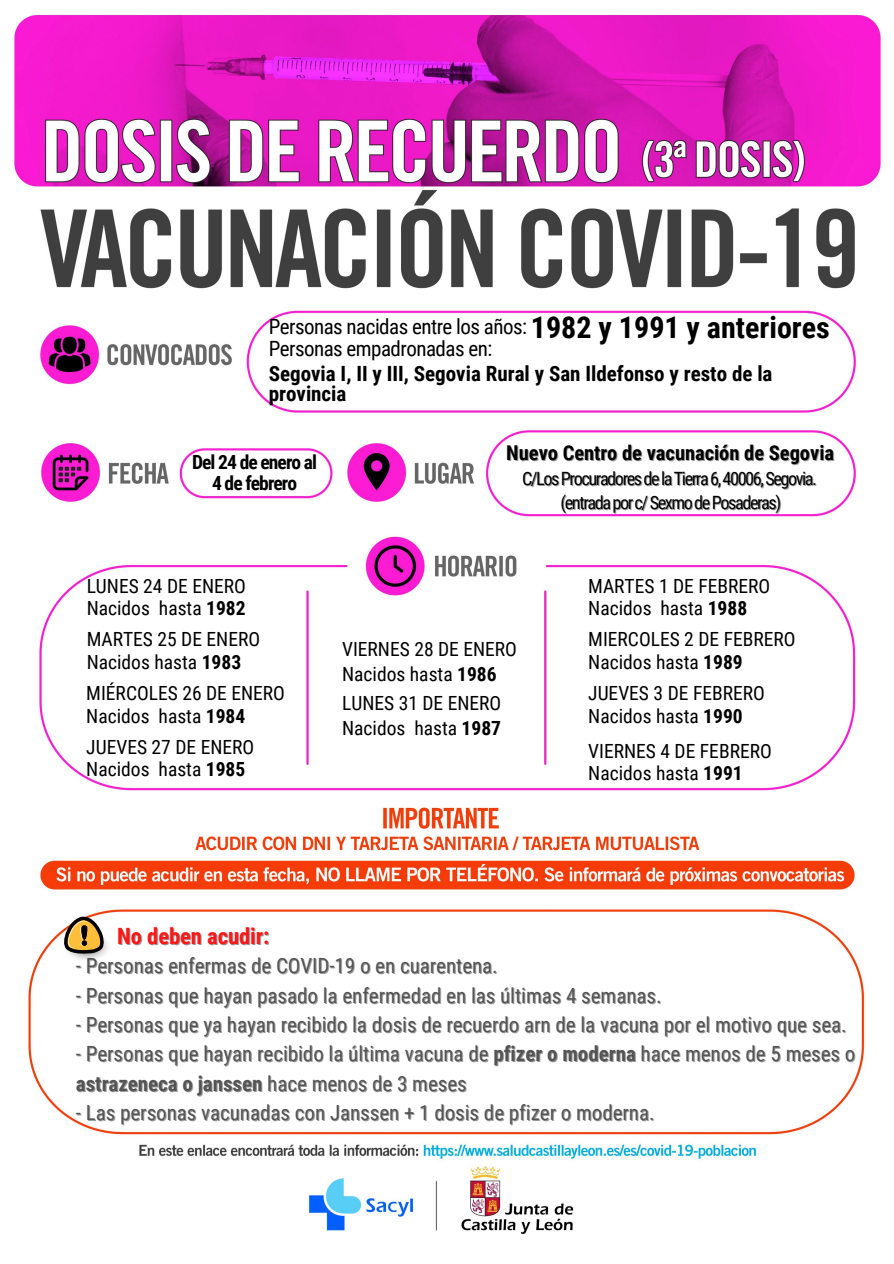
<style>
.page{position:relative;width:894px;height:1264px;background:#fff}
.page>*{position:absolute;margin:0;border:0;box-sizing:border-box;transform-origin:0 0}
.t1{font:700 30px "Roboto Condensed";color:#000}
.t2{font:700 22.35px "Roboto Condensed";color:#ff1616}
.t3{font:700 21px/20.2px "Roboto Condensed";color:#000}
.t4{font:21px "Roboto Condensed";letter-spacing:-.025em;color:#000}
.t5{font:20.85px/29.2px "Roboto Condensed";color:#545454}
.t6{font:700 20.4px "Roboto Condensed";color:#000}
.t7{font:19.5px "Roboto Condensed";color:#000}
.t8{font:700 19.5px/21.5px "Roboto Condensed";letter-spacing:-.045em;color:#000;text-align:center}
.t9{font:18.3px "Roboto Condensed";letter-spacing:-.08em;color:#000}
.s1{font-weight:700}
</style>
<div class="page">
<img style="left:14px;top:14px;width:867px;height:1220px">
<hr style="left:306px;top:591px;width:2px;height:172px;background:#e229c2">
<hr style="left:544px;top:591px;width:2px;height:172px;background:#e229c2">
<svg style="left:59px;top:915px;width:55px;height:48px"></svg>
<p class="t1" style="left:530px;top:310px;width:300px">1982 y 1991 y anteriores</p>
<p class="t4" style="left:268px;top:314px;width:260px">Personas nacidas entre los años:</p>
<p class="t4" style="left:268px;top:336px;width:225px">Personas empadronadas en:</p>
<p class="t3" style="left:268px;top:363px;width:505px">Segovia I, II y III, Segovia Rural y San Ildefonso y resto de la provincia</p>
<p class="t8" style="left:192px;top:451px;width:126px">Del 24 de enero al<br>4 de febrero</p>
<p class="t7" style="left:87px;top:574px;width:161px">LUNES 24 DE ENERO</p>
<p class="t7" style="left:87px;top:597px;width:160px">Nacidos hasta <span class="s1">1982</span></p>
<p class="t7" style="left:87px;top:628px;width:175px">MARTES 25 DE ENERO</p>
<p class="t7" style="left:87px;top:650px;width:156px">Nacidos hasta <span class="s1">1983</span></p>
<p class="t7" style="left:86px;top:682px;width:200px">MIÉRCOLES 26 DE ENERO</p>
<p class="t7" style="left:86px;top:705px;width:160px">Nacidos hasta <span class="s1">1984</span></p>
<p class="t7" style="left:86px;top:735px;width:169px">JUEVES 27 DE ENERO</p>
<p class="t7" style="left:86px;top:758px;width:160px">Nacidos hasta <span class="s1">1985</span></p>
<p class="t6" style="left:506px;top:441px;width:329px">Nuevo Centro de vacunación de Segovia</p>
<p class="t9" style="left:522px;top:468px;width:296px">C/LosProcuradoresdelaTierra6,40006,Segovia.</p>
<p class="t9" style="left:560px;top:491px;width:222px">(entradaporc/SexmodePosaderas)</p>
<p class="t7" style="left:342px;top:638px;width:176px">VIERNES 28 DE ENERO</p>
<p class="t7" style="left:342px;top:663px;width:156px">Nacidos hasta <span class="s1">1986</span></p>
<p class="t7" style="left:342px;top:692px;width:161px">LUNES 31 DE ENERO</p>
<p class="t7" style="left:342px;top:717px;width:160px">Nacidos hasta <span class="s1">1987</span></p>
<p class="t7" style="left:588px;top:574px;width:183px">MARTES 1 DE FEBRERO</p>
<p class="t7" style="left:588px;top:597px;width:160px">Nacidos hasta <span class="s1">1988</span></p>
<p class="t7" style="left:588px;top:628px;width:209px">MIERCOLES 2 DE FEBRERO</p>
<p class="t7" style="left:588px;top:650px;width:156px">Nacidos hasta <span class="s1">1989</span></p>
<p class="t7" style="left:588px;top:682px;width:178px">JUEVES 3 DE FEBRERO</p>
<p class="t7" style="left:588px;top:704px;width:156px">Nacidos hasta <span class="s1">1990</span></p>
<p class="t7" style="left:588px;top:739px;width:185px">VIERNES 4 DE FEBRERO</p>
<p class="t7" style="left:588px;top:762px;width:156px">Nacidos hasta <span class="s1">1991</span></p>
<p class="t2" style="left:117px;top:923px;width:154px">No deben acudir:</p>
<p class="t5" style="left:76px;top:951px;width:423px">- Personas enfermas de COVID-19 o en cuarentena.</p>
<p class="t5" style="left:76px;top:981px;width:587px">- Personas que hayan pasado la enfermedad en las últimas 4 semanas.</p>
<p class="t5" style="left:76px;top:1010px;width:772px">- Personas que ya hayan recibido la dosis de recuerdo arn de la vacuna por el motivo que sea.</p>
<p class="t5" style="left:76px;top:1039px;width:780px">- Personas que hayan recibido la última vacuna de <span class="s1">pfizer o moderna</span> hace menos de 5 meses o <span class="s1">astrazeneca o janssen</span> hace menos de 3 meses</p>
<p class="t5" style="left:76px;top:1098px;width:580px">- Las personas vacunadas con Janssen + 1 dosis de pfizer o moderna.</p>
</div>
